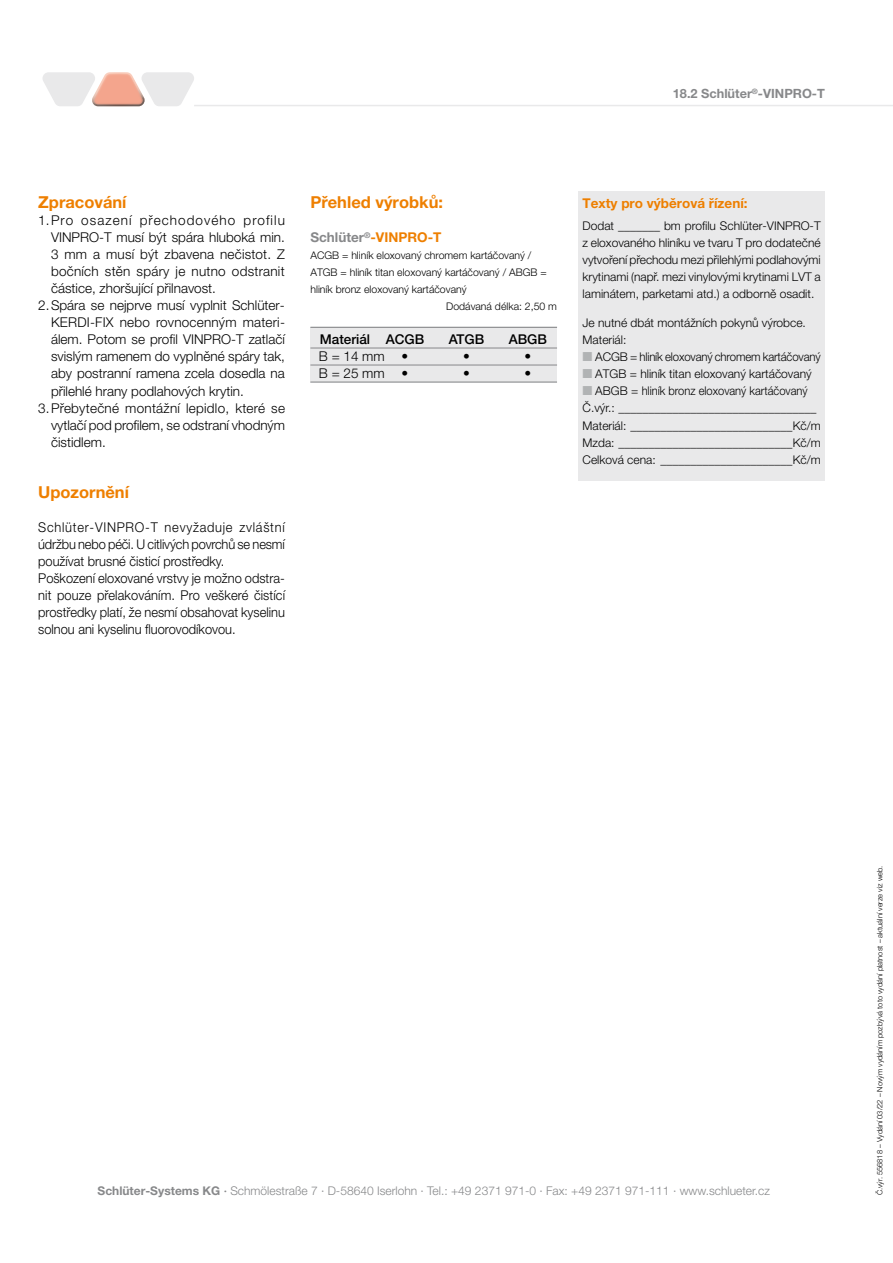
<style>
.page{position:relative;width:893px;height:1263px;background:#fff}
.page>*{position:absolute;margin:0;border:0;box-sizing:border-box;transform-origin:0 0}
.t1{font:700 16.5px "Helvetica Neue LT Pro";color:#ee7f00}
.t2{font:300 13.5px "Helvetica Neue LT Pro";color:#000}
.t3{font:300 13.5px/17px "Helvetica Neue LT Pro";color:#000;scale:.95 1}
.t4{font:300 13.5px "Helvetica Neue LT Pro";letter-spacing:.02em;color:#000}
.t5{font:700 13.5px "Helvetica Neue LT Pro";color:#ee7f00}
.t6{font:300 13.5px "Helvetica Neue LT Pro";letter-spacing:.08em;color:#000}
.t7{font:500 13.5px "Helvetica Neue LT Pro";color:#000}
.t8{font:700 12.75px "Helvetica Neue LT Pro";color:#87888a}
.t9{font:300 12px/17px "Helvetica Neue LT Pro";color:#000;text-align:justify}
.t10{font:300 12px "Helvetica Neue LT Pro";color:#87888a}
.t11{font:300 10.5px "Helvetica Neue LT Pro";color:#000}
.t12{font:300 7.5px "Helvetica Neue LT Pro";color:#000}
.s1{color:#87888a}
.s2{font-weight:700}
.s3{font-weight:500}
</style>
<div class="page">
<hr style="left:194px;top:105px;width:699px;height:1px;background:#e9e9ea">
<svg style="left:43px;top:72px;width:151px;height:34px"></svg>
<div style="left:310px;top:328px;width:247px;height:55px;background:#e9e9ea"></div>
<hr style="left:310px;top:327px;width:247px;height:1px;background:#87888a">
<hr style="left:310px;top:348px;width:247px;height:1px;background:#87888a">
<hr style="left:310px;top:365px;width:247px;height:1px;background:#87888a">
<hr style="left:310px;top:382px;width:247px;height:1px;background:#87888a">
<div style="left:578px;top:191px;width:247px;height:289px;background:#e9e9ea"></div>
<p class="t8" style="left:673px;top:86px;width:154px">18.2 Schlüter<sup>®</sup>-VINPRO-T</p>
<h1 class="t1" style="left:38px;top:192px;width:90px">Zpracování</h1>
<p class="t6" style="left:38px;top:212px;width:248px">1.Pro osazení přechodového profilu</p>
<p class="t2" style="left:51px;top:229px;width:235px">VINPRO-T musí být spára hluboká min.</p>
<p class="t2" style="left:51px;top:246px;width:235px">3 mm a musí být zbavena nečistot. Z</p>
<p class="t4" style="left:51px;top:263px;width:235px">bočních stěn spáry je nutno odstranit</p>
<p class="t2" style="left:51px;top:280px;width:167px">částice, zhoršující přilnavost.</p>
<p class="t2" style="left:38px;top:297px;width:248px">2.Spára se nejprve musí vyplnit Schlüter-</p>
<p class="t2" style="left:51px;top:314px;width:235px">KERDI-FIX nebo rovnocenným materi-</p>
<p class="t2" style="left:51px;top:331px;width:235px">álem. Potom se profil VINPRO-T zatlačí</p>
<p class="t2" style="left:51px;top:348px;width:235px">svislým ramenem do vyplněné spáry tak,</p>
<p class="t2" style="left:51px;top:365px;width:235px">aby postranní ramena zcela dosedla na</p>
<p class="t2" style="left:51px;top:382px;width:194px">přilehlé hrany podlahových krytin.</p>
<p class="t4" style="left:38px;top:399px;width:248px">3.Přebytečné montážní lepidlo, které se</p>
<p class="t2" style="left:51px;top:416px;width:235px">vytlačí pod profilem, se odstraní vhodným</p>
<p class="t2" style="left:51px;top:433px;width:56px">čistidlem.</p>
<h1 class="t1" style="left:38px;top:481px;width:92px">Upozornění</h1>
<p class="t3" style="left:38px;top:518px;width:261px">Schlüter-VINPRO-T nevyžaduje zvláštní údržbu nebo péči. U citlivých povrchů se nesmí používat brusné čisticí prostředky.<br>Poškození eloxované vrstvy je možno odstra&shy;nit pouze přelakováním. Pro veškeré čistící prostředky platí, že nesmí obsahovat kyselinu solnou ani kyselinu fluorovodíkovou.</p>
<h1 class="t1" style="left:310px;top:192px;width:134px">Přehled výrobků:</h1>
<p class="t5" style="left:583px;top:195px;width:167px">Texty pro výběrová řízení:</p>
<p class="t9" style="left:583px;top:217px;width:240px">Dodat _______ bm profilu Schlüter-VINPRO-T z eloxovaného hliníku ve tvaru T pro dodatečné vytvoření přechodu mezi přilehlými podlahovými krytinami (např. mezi vinylovými krytinami LVT a laminátem, parketami atd.) a odborně osadit.</p>
<p class="t9" style="left:583px;top:314px;width:225px">Je nutné dbát montážních pokynů výrobce.<br>Materiál:</p>
<p class="t9" style="left:595px;top:348px;width:227px">ACGB = hliník eloxovaný chromem kartáčovaný</p>
<p class="t9" style="left:595px;top:365px;width:218px">ATGB = hliník titan eloxovaný kartáčovaný</p>
<p class="t9" style="left:595px;top:382px;width:214px">ABGB = hliník bronz eloxovaný kartáčovaný</p>
<p class="t9" style="left:583px;top:399px;width:235px">Č.výr.: _________________________________</p>
<p class="t9" style="left:583px;top:416px;width:240px">Materiál: ___________________________Kč/m</p>
<p class="t9" style="left:583px;top:433px;width:240px">Mzda: _____________________________Kč/m</p>
<p class="t9" style="left:583px;top:450px;width:240px">Celková cena: ______________________Kč/m</p>
<p class="t5" style="left:310px;top:229px;width:133px"><span class="s1">Schlüter</span><sup>®</sup>-VINPRO-T</p>
<p class="t11" style="left:310px;top:249px;width:223px">ACGB = hliník eloxovaný chromem kartáčovaný /</p>
<p class="t11" style="left:310px;top:266px;width:238px">ATGB = hliník titan eloxovaný kartáčovaný / ABGB =</p>
<p class="t11" style="left:310px;top:283px;width:158px">hliník bronz eloxovaný kartáčovaný</p>
<p class="t11" style="left:446px;top:300px;width:112px">Dodávaná délka: 2,50 m</p>
<p class="t7" style="left:320px;top:332px;width:106px">Materiál ACGB</p>
<p class="t7" style="left:449px;top:332px;width:37px">ATGB</p>
<p class="t7" style="left:509px;top:332px;width:40px">ABGB</p>
<p class="t2" style="left:319px;top:348px;width:91px">B = 14 mm •</p>
<p class="t2" style="left:463px;top:348px;width:8px">•</p>
<p class="t2" style="left:525px;top:348px;width:8px">•</p>
<p class="t2" style="left:319px;top:365px;width:91px">B = 25 mm •</p>
<p class="t2" style="left:463px;top:365px;width:8px">•</p>
<p class="t2" style="left:525px;top:365px;width:8px">•</p>
<p class="t10" style="left:98px;top:1183px;width:674px"><span class="s2">Schlüter-Systems KG</span> <span class="s3">·</span> Schmölestraße 7 · D-58640 Iserlohn · Tel.: +49 2371 971-0 · Fax: +49 2371 971-111 · www.schlueter.cz</p>
<p class="t12" style="left:875px;top:1195px;width:331px;rotate:-90deg">Č.výr. 556818 – Vydání 03/22 – Novým vydáním pozbývá toto vydání platnost – aktuální verze viz web.</p>
</div>
